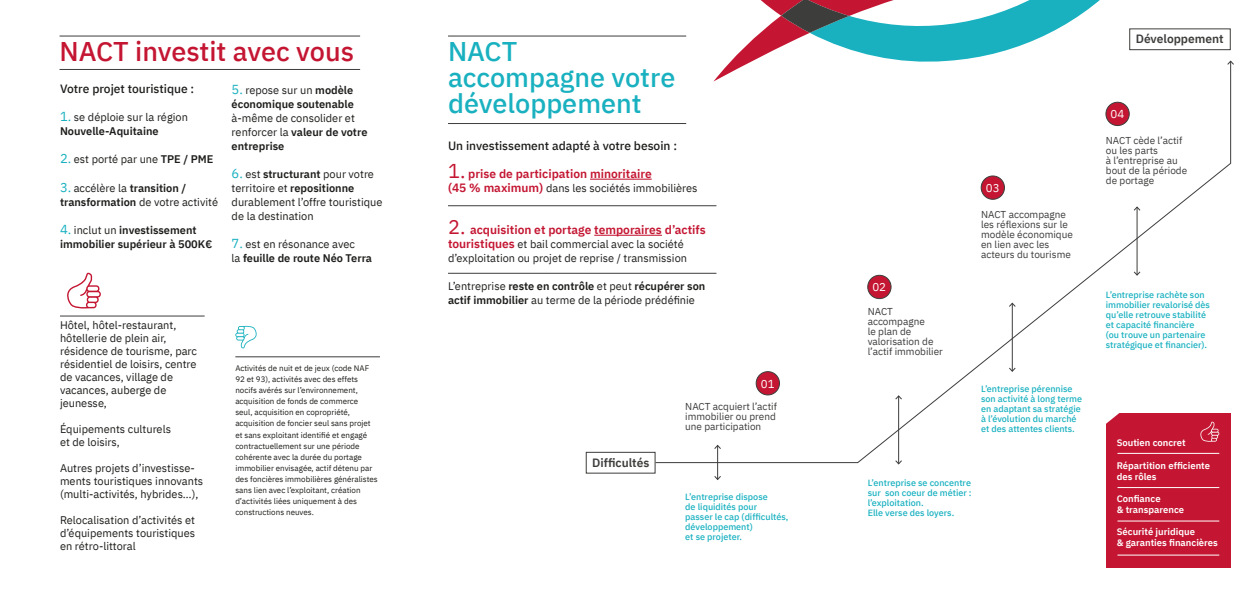
<style>
.page{position:relative;width:1259px;height:596px;background:#fff}
.page>*{position:absolute;margin:0;border:0;box-sizing:border-box;transform-origin:0 0}
.t1{font:500 27px/26px "IBM Plex Sans";color:#19b1c0}
.t2{font:500 27px "IBM Plex Sans";color:#c41632}
.t3{font:600 12px "IBM Plex Sans";color:#c41632}
.t4{font:500 12px "IBM Plex Sans";color:#1d1d1b}
.t5{font:600 12px "IBM Plex Sans";color:#3d3d3c}
.t6{font:11.5px "IBM Plex Sans";color:#fff}
.t7{font:11px/13px "IBM Plex Sans";color:#1d1d1b}
.t8{font:600 11px/14px "IBM Plex Sans";color:#1d1d1b}
.t9{font:10px/10px "IBM Plex Sans";color:#3d3d3c}
.t10{font:600 9.5px/11.1px "IBM Plex Sans";color:#fff}
.t11{font:500 9px/10px "IBM Plex Sans";color:#19b1c0}
.t12{font:8px/11px "IBM Plex Sans";color:#1d1d1b}
.s1{font-size:13px;color:#19b1c0}
.s2{font-weight:600}
.s3{font-weight:400;font-size:13px;color:#19b1c0}
.s4{font-weight:400}
.s5{font-weight:400;font-size:20px}
.s6{font-weight:600;font-size:12px;color:#c41632}
</style>
<div class="page">
<hr style="left:235px;top:356px;width:145px;height:1px;background:#3d3d3c">
<hr style="left:60px;top:315px;width:145px;height:1px;background:#3d3d3c">
<svg style="left:235px;top:326px;width:22px;height:22px"></svg>
<svg style="left:67px;top:272px;width:34px;height:36px"></svg>
<svg style="left:655px;top:81px;width:575px;height:381px"></svg>
<svg style="left:1227px;top:61px;width:7px;height:4px"></svg>
<hr style="left:1137px;top:207px;width:1px;height:68px;background:#3d3d3c">
<svg style="left:1133px;top:207px;width:7px;height:3px"></svg>
<svg style="left:1133px;top:271px;width:7px;height:4px"></svg>
<hr style="left:1012px;top:303px;width:1px;height:68px;background:#3d3d3c">
<svg style="left:1009px;top:303px;width:6px;height:3px"></svg>
<svg style="left:1009px;top:367px;width:6px;height:4px"></svg>
<hr style="left:898px;top:395px;width:1px;height:68px;background:#3d3d3c">
<svg style="left:895px;top:395px;width:7px;height:4px"></svg>
<svg style="left:895px;top:460px;width:7px;height:4px"></svg>
<hr style="left:717px;top:445px;width:1px;height:34px;background:#3d3d3c">
<svg style="left:714px;top:445px;width:7px;height:3px"></svg>
<svg style="left:714px;top:475px;width:7px;height:4px"></svg>
<div style="left:1129px;top:28px;width:101px;height:22px;border:1px solid #3d3d3c"></div>
<div style="left:586px;top:451px;width:69px;height:22px;border:1px solid #3d3d3c"></div>
<div style="left:1106px;top:413px;width:124px;height:154px;background:#c41632"></div>
<hr style="left:1117px;top:453px;width:102px;height:1px;background:#fff">
<hr style="left:1117px;top:487px;width:102px;height:1px;background:#fff">
<hr style="left:1117px;top:520px;width:102px;height:1px;background:#fff">
<hr style="left:1117px;top:554px;width:102px;height:1px;background:#fff">
<svg style="left:1200px;top:421px;width:19px;height:20px"></svg>
<svg style="left:1103px;top:393px;width:18px;height:31px"></svg>
<hr style="left:60px;top:36px;width:300px;height:1px;background:#3d3d3c">
<hr style="left:60px;top:69px;width:300px;height:1px;background:#3d3d3c">
<hr style="left:590px;top:178px;width:62px;height:1px;background:#c41632">
<hr style="left:594px;top:234px;width:68px;height:1px;background:#c41632">
<hr style="left:448px;top:205px;width:268px;height:1px;background:#3d3d3c">
<hr style="left:448px;top:123px;width:238px;height:1px;background:#3d3d3c">
<hr style="left:448px;top:36px;width:238px;height:1px;background:#3d3d3c">
<hr style="left:448px;top:273px;width:268px;height:1px;background:#3d3d3c">
<svg style="left:676px;top:0;width:454px;height:81px"></svg>
<h1 class="t2" style="left:60px;top:30px;width:296px">NACT investit avec vous</h1>
<p class="t4" style="left:60px;top:80px;width:136px">Votre projet touristique :</p>
<p class="t7" style="left:60px;top:109px;width:129px;line-height:14px"><span class="s1">1.</span> se déploie sur la région<br><span class="s2">Nouvelle-Aquitaine</span></p>
<p class="t7" style="left:60px;top:152px;width:155px"><span class="s1">2.</span> est porté par une <span class="s2">TPE / PME</span></p>
<p class="t7" style="left:60px;top:179px;width:159px;line-height:14px"><span class="s1">3.</span> accélère la <span class="s2">transition / transformation</span> de votre activité</p>
<p class="t8" style="left:60px;top:221px;width:154px"><span class="s3">4.</span> <span class="s4">inclut un</span> investissement immobilier supérieur à 500K€</p>
<p class="t8" style="left:232px;top:82px;width:124px"><span class="s3">5.</span> <span class="s4">repose sur un</span> modèle économique soutenable</p>
<p class="t7" style="left:232px;top:110px;width:137px;line-height:14px">à-même de consolider et renforcer la <span class="s2">valeur de votre entreprise</span></p>
<p class="t7" style="left:232px;top:166px;width:152px;line-height:14px"><span class="s1">6.</span> est <span class="s2">structurant</span> pour votre territoire et <span class="s2">repositionne </span>durablement l’offre touristique de la destination</p>
<p class="t8" style="left:232px;top:236px;width:142px"><span class="s3">7.</span> <span class="s4">est en résonance avec<br>la</span> feuille de route Néo Terra</p>
<p class="t7" style="left:60px;top:317px;width:139px">Hôtel, hôtel-restaurant, hôtellerie de plein air, résidence de tourisme, parc résidentiel de loisirs, centre de vacances, village de vacances, auberge de jeunesse,</p>
<p class="t7" style="left:60px;top:421px;width:112px">Équipements culturels et de loisirs,</p>
<p class="t7" style="left:60px;top:460px;width:145px">Autres projets d’investisse&shy;ments touristiques innovants (multi-activités, hybrides…),</p>
<p class="t7" style="left:60px;top:512px;width:137px;text-align:justify">Relocalisation d’activités et d’équipements touristiques en rétro-littoral</p>
<p class="t12" style="left:235px;top:362px;width:144px">Activités de nuit et de jeux (code NAF 92 et 93), activités avec des effets nocifs avérés sur l’environnement, acquisition de fonds de commerce<br>seul, acquisition en copropriété, acquisition de foncier seul sans projet et sans exploitant identifié et engagé contractuellement sur une période cohérente avec la durée du portage immobilier envisagée, actif détenu par des foncières immobilières généralistes sans lien avec l’exploitant, création d’activités liées uniquement à des constructions neuves.</p>
<h1 class="t1" style="left:448px;top:36px;width:229px">NACT accompagne votre développement</h1>
<p class="t4" style="left:448px;top:136px;width:231px">Un investissement adapté à votre besoin :</p>
<p class="t3" style="left:448px;top:164px;width:205px"><span class="s5">1.</span> prise de participation minoritaire</p>
<p class="t7" style="left:448px;top:181px;width:251px"><span class="s6">(45 % maximum)</span> dans les sociétés immobilières</p>
<p class="t3" style="left:448px;top:220px;width:259px"><span class="s5">2.</span> acquisition et portage temporaires d’actifs</p>
<p class="t7" style="left:448px;top:236px;width:240px;line-height:14px"><span class="s6">touristiques</span> et bail commercial avec la société d’exploitation ou projet de reprise / transmission</p>
<p class="t7" style="left:448px;top:278px;width:259px;line-height:14px">L’entreprise <span class="s2">reste en contrôle</span> et peut <span class="s2">récupérer son actif immobilier</span> au terme de la période prédéfinie</p>
<p class="t6" style="left:761px;top:374px;width:15px">01</p>
<p class="t5" style="left:592px;top:453px;width:59px">Difficultés</p>
<p class="t9" style="left:685px;top:400px;width:93px;text-align:justify">NACT acquiert l’actif immobilier ou prend une participation</p>
<p class="t11" style="left:685px;top:490px;width:105px">L’entreprise dispose<br>de liquidités pour<br>passer le cap (difficultés, développement)<br>et se projeter.</p>
<p class="t5" style="left:1135px;top:30px;width:90px">Développement</p>
<p class="t6" style="left:872px;top:278px;width:15px">02</p>
<p class="t9" style="left:867px;top:305px;width:77px">NACT accompagne<br>le plan de valorisation de l’actif immobilier</p>
<p class="t6" style="left:985px;top:179px;width:15px">03</p>
<p class="t9" style="left:981px;top:208px;width:93px">NACT accompagne les réflexions sur le modèle économique en lien avec les acteurs du tourisme</p>
<p class="t11" style="left:981px;top:382px;width:102px">L’entreprise pérennise son activité à long terme en adaptant sa stratégie à l’évolution du marché et des attentes clients.</p>
<p class="t11" style="left:867px;top:476px;width:106px">L’entreprise se concentre sur son coeur de métier : l’exploitation.<br>Elle verse des loyers.</p>
<p class="t6" style="left:1110px;top:105px;width:15px">04</p>
<p class="t9" style="left:1106px;top:134px;width:83px">NACT cède l’actif ou les parts<br>à l’entreprise au bout de la période de portage</p>
<p class="t11" style="left:1106px;top:289px;width:106px">L’entreprise rachète son immobilier revalorisé dès qu’elle retrouve stabilité et capacité financière (ou trouve un partenaire stratégique et financier).</p>
<p class="t10" style="left:1116px;top:436px;width:71px">Soutien concret</p>
<p class="t10" style="left:1116px;top:458px;width:95px">Répartition efficiente des rôles</p>
<p class="t10" style="left:1116px;top:492px;width:69px">Confiance<br>&amp; transparence</p>
<p class="t10" style="left:1116px;top:525px;width:103px">Sécurité juridique<br>&amp; garanties financières</p>
</div>
